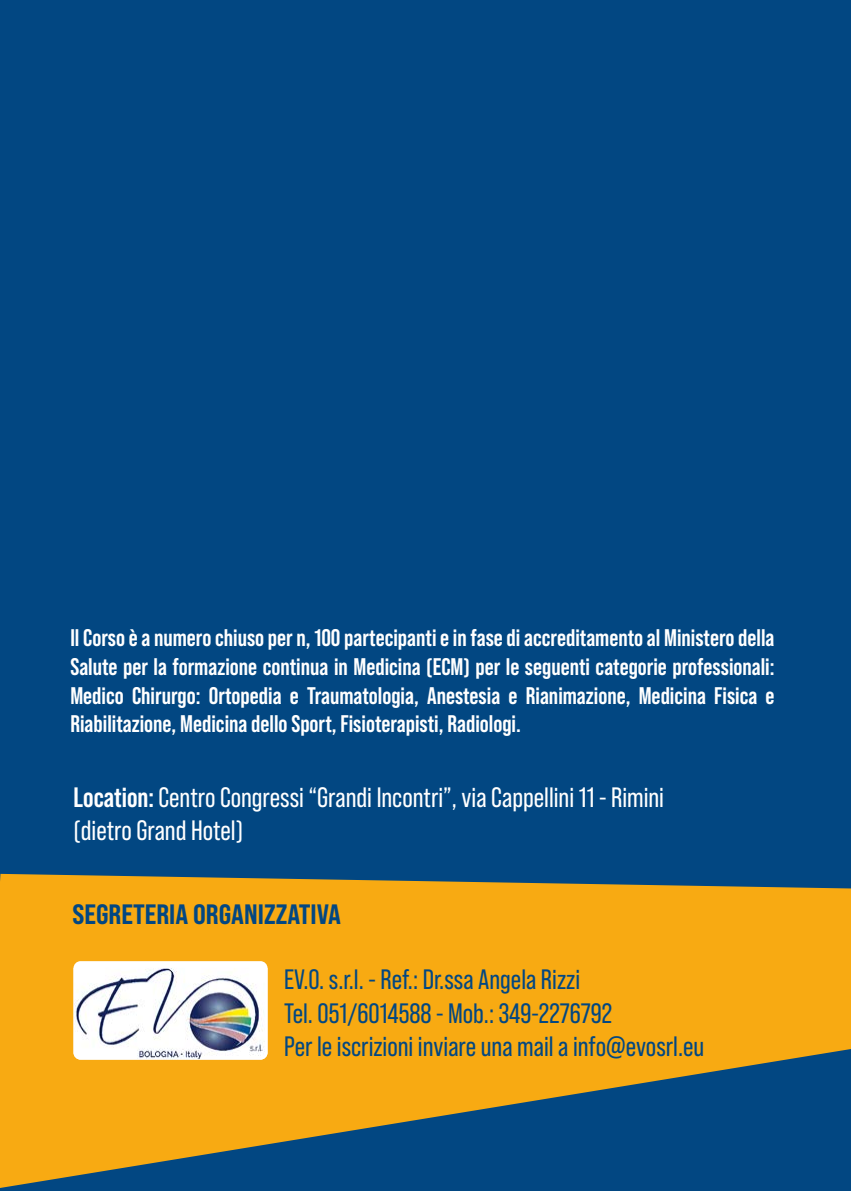
<style>
.page{position:relative;width:851px;height:1191px;background:#fff}
.page>*{position:absolute;margin:0;border:0;box-sizing:border-box;transform-origin:0 0}
.t1{font:28px/33.6px "Bebas Neue Pro";color:#024782}
.t2{font:28px/33.6px "Bebas Neue Pro";color:#fff}
.t3{font:28px "Bebas Neue Pro Sm E Eb";color:#024782}
.t4{font:700 24px/28.8px "Bebas Neue Pro";color:#fff;text-align:justify}
.s1{font-weight:700}
</style>
<div class="page">
<div style="left:0;top:0;width:850px;height:1191px;background:#024782"></div>
<svg style="left:0;top:874px;width:850px;height:314px;fill:#f8aa12"></svg>
<div style="left:73px;top:961px;width:194px;height:98px;background:#fff;border-radius:7px"></div>
<img style="left:73px;top:968px;width:194px;height:91px">
<p class="t4" style="left:70px;top:623px;width:705px">Il Corso è a numero chiuso per n, 100 partecipanti e in fase di accreditamento al Ministero della Salute per la formazione continua in Medicina (ECM) per le seguenti categorie professionali:<br>Medico Chirurgo: Ortopedia e Traumatologia, Anestesia e Rianimazione, Medicina Fisica e Riabilitazione, Medicina dello Sport, Fisioterapisti, Radiologi.</p>
<p class="t2" style="left:73px;top:780px;width:592px"><span class="s1">Location:</span> Centro Congressi “Grandi Incontri”, via Cappellini 11 - Rimini (dietro Grand Hotel)</p>
<p class="t3" style="left:72px;top:897px;width:270px">SEGRETERIA ORGANIZZATIVA</p>
<p class="t1" style="left:284px;top:962px;width:421px">EV.O. s.r.l. - Ref.: Dr.ssa Angela Rizzi<br>Tel. 051/6014588 - Mob.: 349-2276792<br>Per le iscrizioni inviare una mail a info@evosrl.eu</p>
</div>
